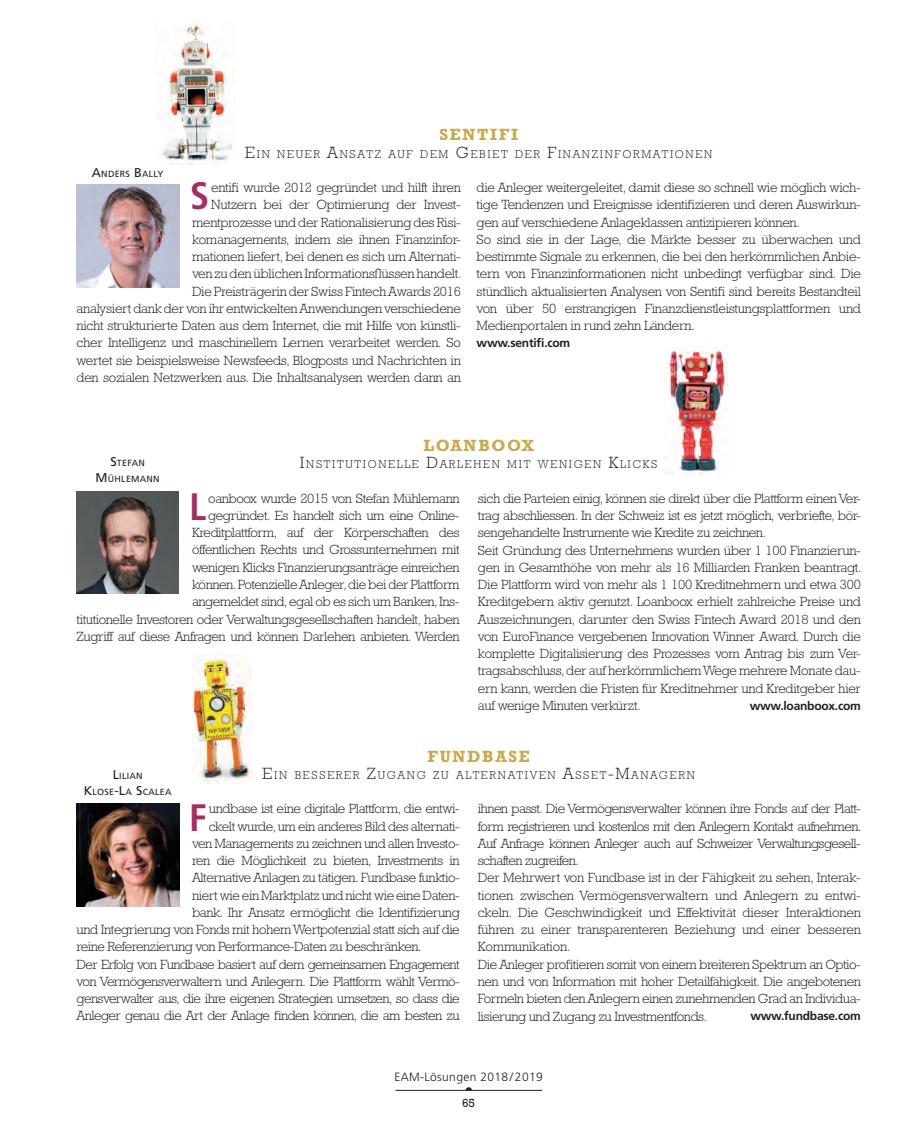
<style>
.page{position:relative;width:915px;height:1140px;background:#fff}
.page>*{position:absolute;margin:0;border:0;box-sizing:border-box;transform-origin:0 0}
.t1{font:700 condensed 38.25px "Frutiger LT";color:#ab2a61}
.t2{font:700 16.5px "Rockwell";letter-spacing:.1em;color:#c9a94a}
.t3{font:700 16.5px "Rockwell";letter-spacing:.1em;color:#c9a94a}
.t4{font:300 13.5px/17.2px "Rockwell";letter-spacing:-.03em;color:#231f20;text-align:justify}
.t5{font:700 12px "Frutiger LT";letter-spacing:-.02em;color:#231f20}
.t6{font:300 12px "Frutiger LT";letter-spacing:.03em;color:#231f20}
.t7{font:12px "Rockwell";color:#231f20}
.t8{font:300 11.55px "Rockwell";letter-spacing:.145em;color:#231f20}
.t9{font:8.85px/16.5px "Frutiger LT";letter-spacing:.03em;color:#231f20;text-align:center}
.s1{font-size:12.75px}
.s2{font-size:16.5px}
</style>
<div class="page">
<img style="left:158px;top:23px;width:74px;height:142px">
<img style="left:664px;top:349px;width:64px;height:125px">
<img style="left:77px;top:184px;width:102px;height:103px">
<img style="left:77px;top:491px;width:102px;height:102px">
<hr style="left:395px;top:1090px;width:147px;height:1px;background:#231f20">
<svg style="left:465px;top:1087px;width:7px;height:3px"></svg>
<img style="left:192px;top:654px;width:59px;height:130px">
<img style="left:77px;top:803px;width:102px;height:103px">
<p class="t9" style="left:92px;top:165px;width:73px"><span class="s1">A</span>NDERS <span class="s1">B</span>ALLY</p>
<p class="t2" style="left:439px;top:125px;width:80px">SENTIFI</p>
<p class="t8" style="left:245px;top:147px;width:468px"><span class="s2">E</span>IN NEUER <span class="s2">A</span>NSATZ AUF DEM <span class="s2">G</span>EBIET DER <span class="s2">F</span>INANZINFORMATIONEN</p>
<p class="t1" style="left:190px;top:173px;width:21px">S</p>
<p class="t4" style="left:77px;top:179px;width:386px;text-align:right">entifi wurde 2012 gegründet und hilft ihren<br>Nutzern bei der Optimierung der Invest-<br>mentprozesse und der Rationalisierung des Risi-<br>komanagements, indem sie ihnen Finanzinfor-<br>mationen liefert, bei denen es sich um Alternati-<br>ven zu den üblichen Informationsflüssen handelt.<br>Die Preisträgerin der Swiss Fintech Awards 2016<br>analysiert dank der von ihr entwickelten Anwendungen verschiedene nicht strukturierte Daten aus dem Internet, die mit Hilfe von künstli&shy;cher Intelligenz und maschinellem Lernen verarbeitet werden. So wertet sie beispielsweise Newsfeeds, Blogposts und Nachrichten in den sozialen Netzwerken aus. Die Inhaltsanalysen werden dann an</p>
<p class="t4" style="left:476px;top:179px;width:385px">die Anleger weitergeleitet, damit diese so schnell wie möglich wich&shy;tige Tendenzen und Ereignisse identifizieren und deren Auswirkun&shy;gen auf verschiedene Anlageklassen antizipieren können.</p>
<p class="t4" style="left:476px;top:231px;width:385px">So sind sie in der Lage, die Märkte besser zu überwachen und bestimmte Signale zu erkennen, die bei den herkömmlichen Anbie&shy;tern von Finanzinformationen nicht unbedingt verfügbar sind. Die stündlich aktualisierten Analysen von Sentifi sind bereits Bestandteil von über 50 erstrangigen Finanzdienstleistungsplattformen und Medienportalen in rund zehn Ländern.</p>
<p class="t5" style="left:476px;top:336px;width:95px">www.sentifi.com</p>
<p class="t9" style="left:95px;top:454px;width:66px"><span class="s1">S</span>TEFAN<br><span class="s1">M</span>ÜHLEMANN</p>
<p class="t2" style="left:423px;top:435px;width:112px">LOANBOOX</p>
<p class="t8" style="left:300px;top:458px;width:359px"><span class="s2">I</span>NSTITUTIONELLE <span class="s2">D</span>ARLEHEN MIT WENIGE N <span class="s2">K</span>LICKS</p>
<p class="t1" style="left:189px;top:484px;width:18px">L</p>
<p class="t4" style="left:77px;top:489px;width:384px;text-align:right">oanboox wurde 2015 von Stefan Mühlemann<br>gegründet. Es handelt sich um eine Online-<br>Kreditplattform, auf der Körperschaften des<br>öffentlichen Rechts und Grossunternehmen mit<br>wenigen Klicks Finanzierungsanträge einreichen<br>können. Potenzielle Anleger, die bei der Plattform<br>angemeldet sind, egal ob es sich um Banken, Ins-<br>titutionelle Investoren oder Verwaltungsgesellschaften handelt, haben Zugriff auf diese Anfragen und können Darlehen anbieten. Werden</p>
<p class="t4" style="left:477px;top:489px;width:384px">sich die Parteien einig, können sie direkt über die Plattform einen Ver&shy;trag abschliessen. In der Schweiz ist es jetzt möglich, verbriefte, bör&shy;sengehandelte Instrumente wie Kredite zu zeichnen.</p>
<p class="t4" style="left:477px;top:541px;width:385px">Seit Gründung des Unternehmens wurden über 1 100 Finanzierun&shy;gen in Gesamthöhe von mehr als 16 Milliarden Franken beantragt.<br>Die Plattform wird von mehr als 1 100 Kreditnehmern und etwa 300<br>Kreditgebern aktiv genutzt. Loanboox erhielt zahlreiche Preise und Auszeichnungen, darunter den Swiss Fintech Award 2018 und den von EuroFinance vergebenen Innovation Winner Award. Durch die komplette Digitalisierung des Prozesses vom Antrag bis zum Ver&shy;tragsabschluss, der auf herkömmlichem Wege mehrere Monate dau&shy;ern kann, werden die Fristen für Kreditnehmer und Kreditgeber hier auf wenige Minuten verkürzt.</p>
<p class="t5" style="left:749px;top:698px;width:113px">www.loanboox.com</p>
<p class="t9" style="left:84px;top:767px;width:89px"><span class="s1">L</span>ILIAN<br><span class="s1">K</span>LOSE<span class="s1">-L</span>A <span class="s1">S</span>CALEA</p>
<p class="t3" style="left:427px;top:746px;width:104px">FUNDBASE</p>
<p class="t8" style="left:262px;top:768px;width:398px"><span class="s2">E</span>IN BESSERER <span class="s2">Z</span>UGA NG ZU ALTERNATIVEN <span class="s2">A</span>SSET<span class="s2">-M</span>ANAGE</p>
<p class="t8" style="left:678px;top:768px;width:18px">RN</p>
<p class="t1" style="left:189px;top:794px;width:19px">F</p>
<p class="t4" style="left:209px;top:800px;width:252px">undbase ist eine digitale Plattform, die entwi-</p>
<p class="t4" style="left:209px;top:817px;width:252px">ckelt wurde, um ein anderes Bild des alternati-</p>
<p class="t4" style="left:192px;top:834px;width:269px">ven Managements zu zeichnen und allen Investo-</p>
<p class="t4" style="left:192px;top:852px;width:269px">ren die Möglichkeit zu bieten, Investments in</p>
<p class="t4" style="left:192px;top:869px;width:269px">Alternative Anlagen zu tätigen. Fundbase funktio-</p>
<p class="t4" style="left:192px;top:886px;width:269px">niert wie ein Marktplatz und nicht wie eine Daten-</p>
<p class="t4" style="left:192px;top:903px;width:269px">bank. Ihr Ansatz ermöglicht die Identifizierung</p>
<p class="t4" style="left:77px;top:921px;width:384px">und Integrierung von Fonds mit hohem Wertpotenzial statt sich auf die</p>
<p class="t4" style="left:77px;top:938px;width:346px">reine Referenzierung von Performance-Daten zu beschränken.</p>
<p class="t4" style="left:77px;top:955px;width:384px">Der Erfolg von Fundbase basiert auf dem gemeinsamen Engagement von Vermögensverwaltern und Anlegern. Die Plattform wählt Vermö&shy;gensverwalter aus, die ihre eigenen Strategien umsetzen, so dass die Anleger genau die Art der Anlage finden können, die am besten zu</p>
<p class="t4" style="left:477px;top:800px;width:385px">ihnen passt. Die Vermögensverwalter können ihre Fonds auf der Platt&shy;form registrieren und kostenlos mit den Anlegern Kontakt aufnehmen.<br>Auf Anfrage können Anleger auch auf Schweizer Verwaltungsgesell&shy;schaften zugreifen.</p>
<p class="t4" style="left:477px;top:869px;width:384px">Der Mehrwert von Fundbase ist in der Fähigkeit zu sehen, Interak&shy;tionen zwischen Vermögensverwaltern und Anlegern zu entwi&shy;ckeln. Die Geschwindigkeit und Effektivität dieser Interaktionen führen zu einer transparenteren Beziehung und einer besseren Kommunikation.</p>
<p class="t4" style="left:477px;top:955px;width:384px">Die Anleger profitieren somit von einem breiteren Spektrum an Optio&shy;nen und von Information mit hoher Detailfähigkeit. Die angebotenen Formeln bieten den Anlegern einen zunehmenden Grad an Individua&shy;lisierung und Zugang zu Investmentfonds.</p>
<p class="t5" style="left:750px;top:1009px;width:112px">www.fundbase.com</p>
<p class="t6" style="left:394px;top:1070px;width:150px">EAM-Lösungen 2018/ 2019</p>
<p class="t7" style="left:462px;top:1096px;width:15px">65</p>
</div>
